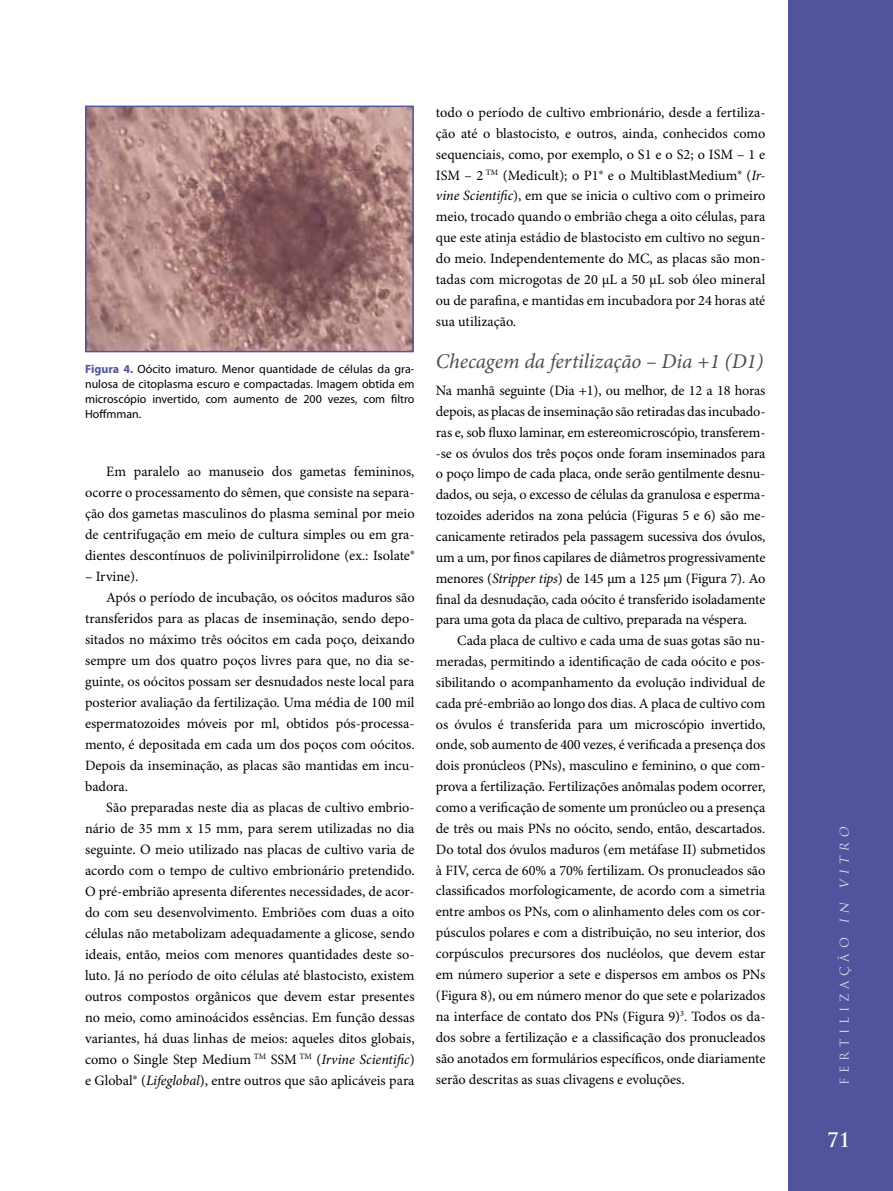
<style>
.page{position:relative;width:893px;height:1191px;background:#fff}
.page>*{position:absolute;margin:0;border:0;box-sizing:border-box;transform-origin:0 0}
.t1{font:italic 21px "Minion Pro";letter-spacing:-.005em;color:#4b4d50}
.t2{font:700 19.5px "Trajan Pro";color:#fff}
.t3{font:14.25px/20.9px "Minion Pro";color:#000;text-align:justify}
.t4{font:12px/15px "Myriad Pro";color:#000;text-align:justify}
.t5{font:12px "Trajan Pro";letter-spacing:.4em;color:#dbdcf1}
.s1{font-weight:700;color:#51539c}
.s2{font-style:italic}
</style>
<div class="page">
<div style="left:788px;top:0;width:105px;height:1191px;background:#51539c"></div>
<img style="left:88px;top:109px;width:323px;height:240px">
<div style="left:85px;top:106px;width:329px;height:246px;border:2px solid #51539c"></div>
<p class="t4" style="left:85px;top:362px;width:331px"><span class="s1">Figura 4.</span> Oócito imaturo. Menor quantidade de células da gra&shy;nulosa de citoplasma escuro e compactadas. Imagem obtida em microscópio invertido, com aumento de 200 vezes, com filtro Hoffmman.</p>
<p class="t3" style="left:85px;top:461px;width:331px;text-indent:21px">Em paralelo ao manuseio dos gametas femininos, ocorre o processamento do sêmen, que consiste na separa&shy;ção dos gametas masculinos do plasma seminal por meio de centrifugação em meio de cultura simples ou em gra&shy;dientes descontínuos de polivinilpirrolidone (ex.: Isolate®</p>
<p class="t3" style="left:85px;top:566px;width:55px">– Irvine).</p>
<p class="t3" style="left:106px;top:587px;width:310px">Após o período de incubação, os oócitos maduros são</p>
<p class="t3" style="left:85px;top:608px;width:331px">transferidos para as placas de inseminação, sendo depo-</p>
<p class="t3" style="left:85px;top:629px;width:331px">sitados no máximo três oócitos em cada poço, deixando</p>
<p class="t3" style="left:85px;top:650px;width:331px">sempre um dos quatro poços livres para que, no dia se-</p>
<p class="t3" style="left:85px;top:671px;width:331px">guinte, os oócitos possam ser desnudados neste local para</p>
<p class="t3" style="left:85px;top:692px;width:331px">posterior avaliação da fertilização. Uma média de 100 mil</p>
<p class="t3" style="left:85px;top:713px;width:331px">espermatozoides móveis por ml, obtidos pós-processa-</p>
<p class="t3" style="left:85px;top:734px;width:331px">mento, é depositada em cada um dos poços com oócitos.</p>
<p class="t3" style="left:85px;top:755px;width:331px">Depois da inseminação, as placas são mantidas em incu-</p>
<p class="t3" style="left:85px;top:776px;width:44px">badora.</p>
<p class="t3" style="left:106px;top:797px;width:310px">São preparadas neste dia as placas de cultivo embrio-</p>
<p class="t3" style="left:85px;top:818px;width:331px">nário de 35 mm x 15 mm, para serem utilizadas no dia</p>
<p class="t3" style="left:85px;top:839px;width:331px">seguinte. O meio utilizado nas placas de cultivo varia de</p>
<p class="t3" style="left:85px;top:860px;width:331px">acordo com o tempo de cultivo embrionário pretendido.</p>
<p class="t3" style="left:85px;top:881px;width:331px">O pré-embrião apresenta diferentes necessidades, de acor-</p>
<p class="t3" style="left:85px;top:902px;width:331px">do com seu desenvolvimento. Embriões com duas a oito</p>
<p class="t3" style="left:85px;top:923px;width:331px">células não metabolizam adequadamente a glicose, sendo</p>
<p class="t3" style="left:85px;top:944px;width:331px">ideais, então, meios com menores quantidades deste so-</p>
<p class="t3" style="left:85px;top:965px;width:331px">luto. Já no período de oito células até blastocisto, existem</p>
<p class="t3" style="left:85px;top:986px;width:331px">outros compostos orgânicos que devem estar presentes</p>
<p class="t3" style="left:85px;top:1007px;width:331px">no meio, como aminoácidos essências. Em função dessas</p>
<p class="t3" style="left:85px;top:1028px;width:331px">variantes, há duas linhas de meios: aqueles ditos globais,</p>
<p class="t3" style="left:85px;top:1049px;width:331px">como o Single Step Medium <sup>TM</sup> SSM <sup>TM</sup> (<span class="s2">Irvine Scientific</span>)</p>
<p class="t3" style="left:85px;top:1070px;width:331px">e Global® (<span class="s2">Lifeglobal</span>), entre outros que são aplicáveis para</p>
<p class="t3" style="left:436px;top:102px;width:331px">todo o período de cultivo embrionário, desde a fertiliza&shy;ção até o blastocisto, e outros, ainda, conhecidos como sequenciais, como, por exemplo, o S1 e o S2; o ISM – 1 e ISM – 2 <sup>TM</sup> (Medicult); o P1® e o MultiblastMedium® (<span class="s2">Ir&shy;vine Scientific</span>), em que se inicia o cultivo com o primeiro meio, trocado quando o embrião chega a oito células, para que este atinja estádio de blastocisto em cultivo no segun&shy;do meio. Independentemente do MC, as placas são mon&shy;tadas com microgotas de 20 µL a 50 µL sob óleo mineral ou de parafina, e mantidas em incubadora por 24 horas até sua utilização.</p>
<h1 class="t1" style="left:436px;top:348px;width:329px">Checagem da fertilização – Dia +1 (D1)</h1>
<p class="t3" style="left:436px;top:380px;width:331px">Na manhã seguinte (Dia +1), ou melhor, de 12 a 18 horas depois, as placas de inseminação são retiradas das incubado&shy;ras e, sob fluxo laminar, em estereomicroscópio, transferem--se os óvulos dos três poços onde foram inseminados para o poço limpo de cada placa, onde serão gentilmente desnu&shy;dados, ou seja, o excesso de células da granulosa e esperma&shy;tozoides aderidos na zona pelúcia (Figuras 5 e 6) são me&shy;canicamente retirados pela passagem sucessiva dos óvulos, um a um, por finos capilares de diâmetros progressivamente menores (<span class="s2">Stripper tips</span>) de 145 µm a 125 µm (Figura 7). Ao final da desnudação, cada oócito é transferido isoladamente para uma gota da placa de cultivo, preparada na véspera.</p>
<p class="t3" style="left:436px;top:631px;width:331px;text-indent:21px">Cada placa de cultivo e cada uma de suas gotas são nu&shy;meradas, permitindo a identificação de cada oócito e pos&shy;sibilitando o acompanhamento da evolução individual de cada pré-embrião ao longo dos dias. A placa de cultivo com os óvulos é transferida para um microscópio invertido, onde, sob aumento de 400 vezes, é verificada a presença dos dois pronúcleos (PNs), masculino e feminino, o que com&shy;prova a fertilização. Fertilizações anômalas podem ocorrer, como a verificação de somente um pronúcleo ou a presença de três ou mais PNs no oócito, sendo, então, descartados.<br>Do total dos óvulos maduros (em metáfase II) submetidos à FIV, cerca de 60% a 70% fertilizam. Os pronucleados são classificados morfologicamente, de acordo com a simetria entre ambos os PNs, com o alinhamento deles com os cor&shy;púsculos polares e com a distribuição, no seu interior, dos corpúsculos precursores dos nucléolos, que devem estar em número superior a sete e dispersos em ambos os PNs (Figura 8), ou em número menor do que sete e polarizados na interface de contato dos PNs (Figura 9)<sup>3</sup>. Todos os da&shy;dos sobre a fertilização e a classificação dos pronucleados são anotados em formulários específicos, onde diariamente serão descritas as suas clivagens e evoluções.</p>
<p class="t5" style="left:837px;top:1084px;width:262px;rotate:-90deg">Fertilização <span class="s2">in vitro</span></p>
<h2 class="t2" style="left:827px;top:1128px;width:25px">71</h2>
</div>
